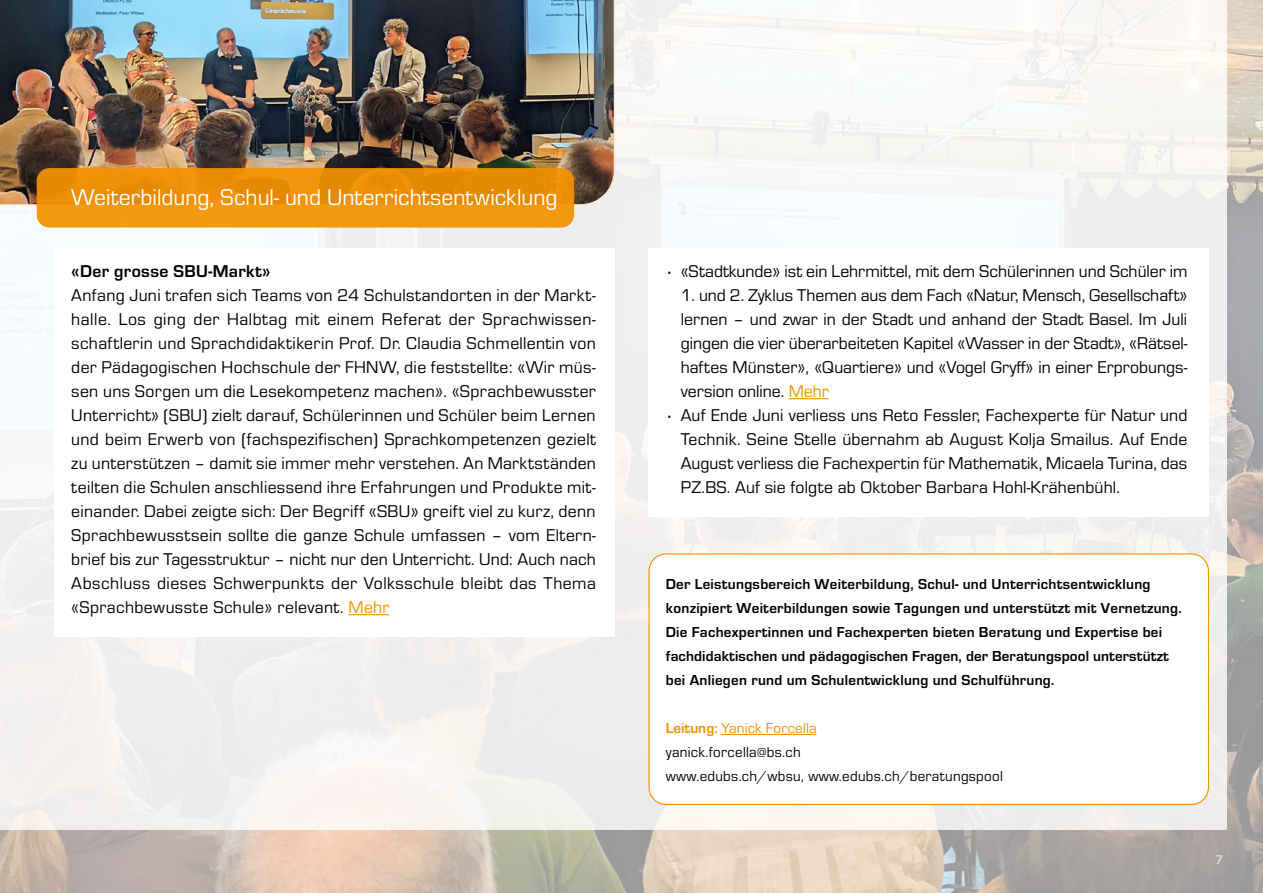
<style>
.page{position:relative;width:1263px;height:893px;background:#fff}
.page>*{position:absolute;margin:0;border:0;box-sizing:border-box;transform-origin:0 0}
.t1{font:23.7px "Eurostile";color:#fff}
.t2{font:17.7px/24px "Eurostile";letter-spacing:.005em;color:#000;text-align:justify}
.t3{font:700 17.7px "Eurostile";letter-spacing:.02em;color:#000}
.t4{font:700 15px/24px "Eurostile";letter-spacing:.02em;color:#000}
.t5{font:15px/24px "Eurostile";letter-spacing:.02em;color:#000}
.t6{font:12.75px "Eurostile";color:#fff}
.s1{color:#f39200}
.s2{font-weight:700}
.s3{font-weight:700;color:#f39200}
</style>
<div class="page">
<img style="left:0;top:0;width:1263px;height:893px">
<div style="left:0;top:0;width:1226px;height:829px;background:linear-gradient(to bottom,#f7f9f9,#f0eeed)"></div>
<img style="left:0;top:0;width:616px;height:206px">
<div style="left:54px;top:248px;width:560px;height:389px;background:#fff"></div>
<div style="left:648px;top:248px;width:561px;height:269px;background:#fff"></div>
<div style="left:37px;top:168px;width:537px;height:60px;background:#ef9208;border-radius:13px"></div>
<hr style="left:349px;top:614px;width:40px;height:1px;background:#f39200">
<hr style="left:789px;top:398px;width:40px;height:1px;background:#f39200">
<div style="left:649px;top:554px;width:559px;height:250px;background:#fff;border-radius:17px"></div>
<div style="left:648px;top:553px;width:561px;height:252px;border:1px solid #f39200;border-radius:17px"></div>
<hr style="left:721px;top:734px;width:95px;height:1px;background:#f39200">
<h1 class="t1" style="left:71px;top:181px;width:488px">Weiterbildung, Schul- und Unterrichtsentwicklung</h1>
<p class="t3" style="left:71px;top:258px;width:201px">«Der grosse SBU-Markt»</p>
<p class="t2" style="left:71px;top:282px;width:526px">Anfang Juni trafen sich Teams von 24 Schulstandorten in der Markt&shy;halle. Los ging der Halbtag mit einem Referat der Sprachwissen&shy;schaftlerin und Sprachdidaktikerin Prof. Dr. Claudia Schmellentin von der Pädagogischen Hochschule der FHNW, die feststellte: «Wir müs&shy;sen uns Sorgen um die Lesekompetenz machen». «Sprachbewusster Unterricht» (SBU) zielt darauf, Schülerinnen und Schüler beim Lernen und beim Erwerb von (fachspezifischen) Sprachkompetenzen gezielt zu unterstützen – damit sie immer mehr verstehen. An Marktständen teilten die Schulen anschliessend ihre Erfahrungen und Produkte mit&shy;einander. Dabei zeigte sich: Der Begriff «SBU» greift viel zu kurz, denn Sprachbewusstsein sollte die ganze Schule umfassen – vom Eltern&shy;brief bis zur Tagesstruktur – nicht nur den Unterricht. Und: Auch nach Abschluss dieses Schwerpunkts der Volksschule bleibt das Thema «Sprachbewusste Schule» relevant. <span class="s1">Mehr</span></p>
<p class="t2" style="left:666px;top:258px;width:523px"><span class="s2">·</span> «Stadtkunde» ist ein Lehrmittel, mit dem Schülerinnen und Schüler im</p>
<p class="t2" style="left:681px;top:282px;width:508px">1. und 2. Zyklus Themen aus dem Fach «Natur, Mensch, Gesellschaft»</p>
<p class="t2" style="left:681px;top:306px;width:508px">lernen – und zwar in der Stadt und anhand der Stadt Basel. Im Juli</p>
<p class="t2" style="left:681px;top:330px;width:508px">gingen die vier überarbeiteten Kapitel «Wasser in der Stadt», «Rätsel-</p>
<p class="t2" style="left:681px;top:354px;width:508px">haftes Münster», «Quartiere» und «Vogel Gryff» in einer Erprobungs-</p>
<p class="t2" style="left:681px;top:378px;width:150px">version online. <span class="s1">Mehr</span></p>
<p class="t2" style="left:666px;top:402px;width:523px"><span class="s2">·</span> Auf Ende Juni verliess uns Reto Fessler, Fachexperte für Natur und</p>
<p class="t2" style="left:681px;top:426px;width:508px">Technik. Seine Stelle übernahm ab August Kolja Smailus. Auf Ende</p>
<p class="t2" style="left:681px;top:450px;width:508px">August verliess die Fachexpertin für Mathematik, Micaela Turina, das</p>
<p class="t2" style="left:681px;top:474px;width:441px">PZ.BS. Auf sie folgte ab Oktober Barbara Hohl-Krähenbühl.</p>
<p class="t4" style="left:666px;top:571px;width:517px">Der Leistungsbereich Weiterbildung, Schul- und Unterrichtsentwicklung konzipiert Weiterbildungen sowie Tagungen und unterstützt mit Vernetzung.<br>Die Fachexpertinnen und Fachexperten bieten Beratung und Expertise bei fachdidaktischen und pädagogischen Fragen, der Beratungspool unterstützt bei Anliegen rund um Schulentwicklung und Schulführung.</p>
<p class="t5" style="left:666px;top:715px;width:338px"><span class="s3">Leitung:</span> <span class="s1">Yanick Forcella<br></span>yanick.forcella@bs.ch<br>www.edubs.ch/wbsu, www.edubs.ch/beratungspool</p>
<p class="t6" style="left:1215px;top:851px;width:9px">7</p>
</div>
